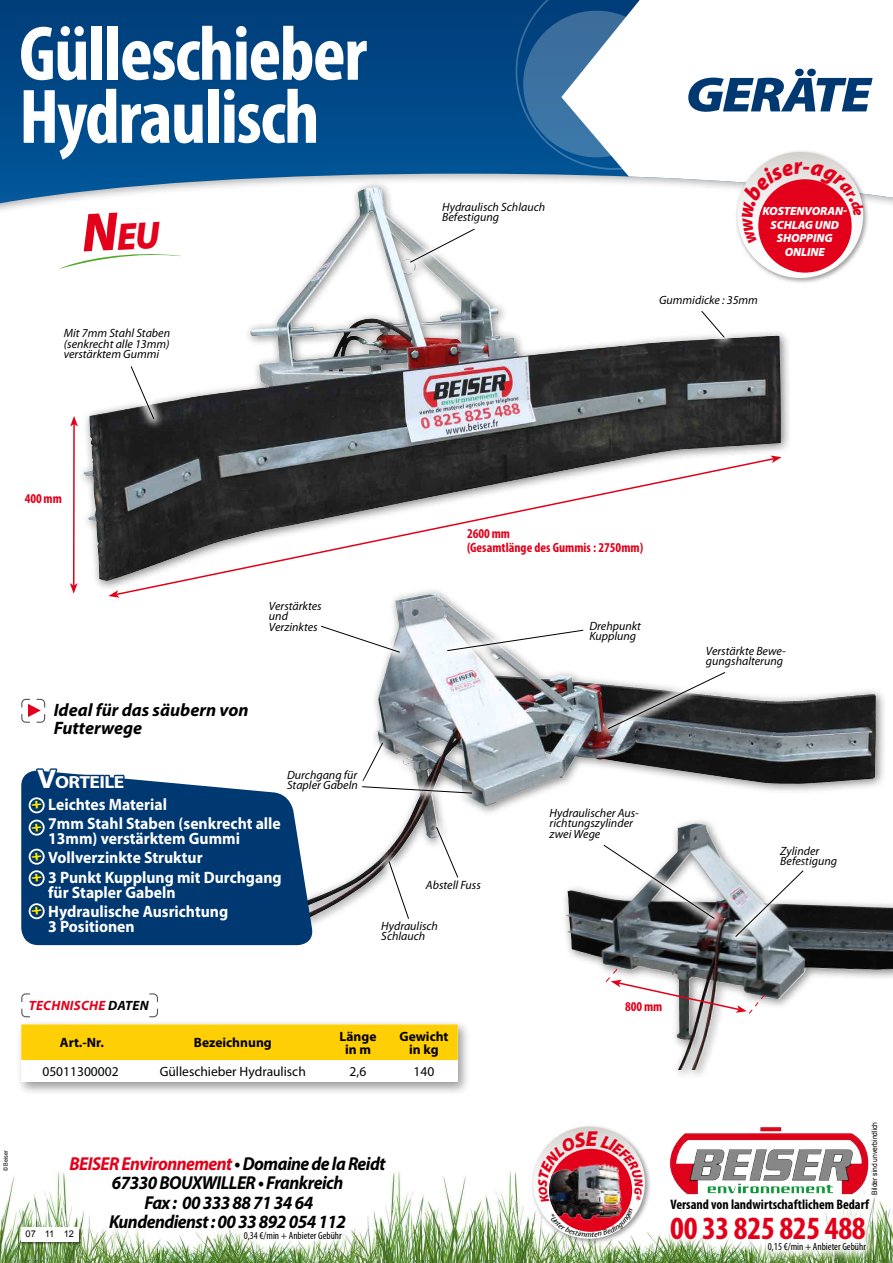
<style>
.page{position:relative;width:893px;height:1263px;background:#fff}
.page>*{position:absolute;margin:0;border:0;box-sizing:border-box;transform-origin:0 0}
.t1{font:700 condensed 78px/63px "Myriad Pro";letter-spacing:-.02em;color:#fff}
.t2{font:italic 900 49.65px "Myriad Pro";letter-spacing:-.04em;color:#003872;scale:1.13 1}
.t3{font:700 condensed 32.55px "Myriad Pro";letter-spacing:-.01em;color:#e2001a}
.t4{font:italic 700 18.75px/19.5px "Myriad Pro";letter-spacing:-.03em;color:#000;text-align:center;scale:.94 1}
.t5{font:italic 700 18px/18px "Myriad Pro";color:#000}
.t6{font:700 17.55px "Myriad Pro";letter-spacing:-.03em;color:#fff;scale:1.11 1}
.t7{font:700 16.5px/19.2px "Myriad Pro";color:#fff;scale:.95 1}
.t8{font:700 condensed 13.8px "Myriad Pro";color:#000}
.t9{font:700 condensed 13.5px/13.5px "Myriad Pro";color:#e2001a}
.t10{font:13.5px "Myriad Pro";color:#000}
.t11{font:700 13.5px/13.5px "Myriad Pro";color:#000;text-align:center}
.t12{font:italic 700 13.5px "Myriad Pro";letter-spacing:.02em;color:#e2001a}
.t13{font:italic 12px/10.5px "Myriad Pro";color:#000}
.t14{font:italic 900 11.85px/13.5px "Myriad Pro";letter-spacing:-.01em;color:#fff;text-align:center}
.t15{font:condensed 10.5px "Myriad Pro";color:#000}
.t16{font:9.3px "Arial";color:#000}
.t17{font:7.5px "Arial";color:#000;scale:.9 1}
.t18{font:6px "Arial";color:#000;scale:.9 1}
.s1{font-size:27px}
.s2{color:#000}
.s3{color:#e2001a}
</style>
<div class="page">
<img style="left:0;top:1171px;width:893px;height:92px">
<div style="left:530px;top:1124px;width:121px;height:121px;background:#000;opacity:.4"></div>
<svg style="left:533px;top:1127px;width:112px;height:112px"></svg>
<svg style="left:657px;top:1171px;width:223px;height:89px"></svg>
<img style="left:669px;top:1127px;width:201px;height:72px">
<div style="left:21px;top:1227px;width:61px;height:18px;background:#000;opacity:.5"></div>
<div style="left:21px;top:1227px;width:58px;height:15px;background:#fff"></div>
<div style="left:57px;top:1143px;width:339px;height:106px;background:#fff"></div>
<img style="left:83px;top:279px;width:698px;height:302px">
<div style="left:297px;top:586px;width:589px;height:344px;background:#000;opacity:.5"></div>
<img style="left:304px;top:594px;width:572px;height:326px">
<div style="left:559px;top:816px;width:334px;height:264px;background:#fff"></div>
<img style="left:566px;top:823px;width:327px;height:247px">
<div style="left:0;top:0;width:893px;height:279px;background:#000;opacity:.3"></div>
<svg style="left:0;top:0;width:561px;height:203px;background:#175891"></svg>
<svg style="left:561px;top:0;width:332px;height:203px"></svg>
<svg style="left:504px;top:0;width:217px;height:181px"></svg>
<svg style="left:21px;top:699px;width:24px;height:24px"></svg>
<svg style="left:115px;top:457px;width:660px;height:139px"></svg>
<svg style="left:108px;top:590px;width:11px;height:8px"></svg>
<svg style="left:770px;top:455px;width:12px;height:8px"></svg>
<hr style="left:73px;top:424px;width:2px;height:161px;background:#e2001a">
<svg style="left:70px;top:583px;width:8px;height:11px"></svg>
<svg style="left:70px;top:416px;width:8px;height:10px"></svg>
<svg style="left:117px;top:353px;width:46px;height:75px"></svg>
<svg style="left:130px;top:365px;width:25px;height:55px"></svg>
<svg style="left:349px;top:729px;width:43px;height:44px"></svg>
<svg style="left:349px;top:773px;width:133px;height:30px"></svg>
<svg style="left:361px;top:742px;width:112px;height:52px"></svg>
<svg style="left:434px;top:616px;width:159px;height:45px"></svg>
<svg style="left:446px;top:629px;width:138px;height:22px"></svg>
<svg style="left:308px;top:613px;width:101px;height:49px"></svg>
<svg style="left:320px;top:625px;width:81px;height:28px"></svg>
<svg style="left:595px;top:659px;width:139px;height:79px"></svg>
<svg style="left:607px;top:671px;width:119px;height:59px"></svg>
<svg style="left:397px;top:215px;width:87px;height:57px"></svg>
<svg style="left:409px;top:228px;width:66px;height:35px"></svg>
<svg style="left:688px;top:298px;width:45px;height:49px"></svg>
<svg style="left:701px;top:310px;width:24px;height:28px"></svg>
<svg style="left:722px;top:857px;width:91px;height:89px"></svg>
<svg style="left:735px;top:870px;width:69px;height:68px"></svg>
<svg style="left:590px;top:831px;width:134px;height:97px"></svg>
<svg style="left:603px;top:844px;width:112px;height:75px"></svg>
<svg style="left:423px;top:814px;width:44px;height:72px"></svg>
<svg style="left:436px;top:826px;width:23px;height:52px"></svg>
<svg style="left:375px;top:848px;width:43px;height:80px"></svg>
<svg style="left:388px;top:860px;width:21px;height:60px"></svg>
<svg style="left:605px;top:968px;width:160px;height:46px"></svg>
<div style="left:36px;top:188px;width:163px;height:98px;background:#fff"></div>
<svg style="left:21px;top:769px;width:294px;height:176px;background:#1d4f82"></svg>
<svg style="left:34px;top:768px;width:92px;height:23px"></svg>
<div style="left:28px;top:797px;width:17px;height:16px;border:2px solid #fff;border-radius:50%"></div>
<div style="left:33px;top:824px;width:9px;height:8px;background:#000;opacity:.4"></div>
<div style="left:28px;top:819px;width:17px;height:17px;border:2px solid #fff;border-radius:50%"></div>
<div style="left:28px;top:848px;width:17px;height:17px;border:2px solid #fff;border-radius:50%"></div>
<div style="left:28px;top:870px;width:17px;height:16px;border:2px solid #fff;border-radius:50%"></div>
<div style="left:28px;top:903px;width:17px;height:16px;border:2px solid #fff;border-radius:50%"></div>
<svg style="left:21px;top:1009px;width:9px;height:8px"></svg>
<svg style="left:21px;top:993px;width:9px;height:9px"></svg>
<svg style="left:149px;top:993px;width:9px;height:9px"></svg>
<svg style="left:149px;top:1009px;width:9px;height:8px"></svg>
<div style="left:16px;top:1019px;width:455px;height:77px;background:#000;opacity:.4"></div>
<div style="left:21px;top:1024px;width:437px;height:58px;background:#fff"></div>
<div style="left:21px;top:1024px;width:437px;height:36px;background:#ffcf05"></div>
<div style="left:735px;top:149px;width:135px;height:135px;background:#000;opacity:.4"></div>
<svg style="left:737px;top:152px;width:126px;height:126px"></svg>
<div style="left:758px;top:179px;width:94px;height:94px;background:#e2001a;border-radius:50%"></div>
<img style="left:538px;top:1131px;width:105px;height:106px">
<svg style="left:59px;top:254px;width:122px;height:15px"></svg>
<svg style="left:32px;top:801px;width:10px;height:30px"></svg>
<svg style="left:32px;top:852px;width:10px;height:30px"></svg>
<svg style="left:32px;top:907px;width:10px;height:8px"></svg>
<svg style="left:742px;top:162px;width:121px;height:81px"></svg>
<h1 class="t1" style="left:19px;top:21px;width:349px">Gülleschieber<br>Hydraulisch</h1>
<p class="t13" style="left:64px;top:328px;width:108px;text-align:justify">Mit 7mm Stahl Staben (senkrecht alle 13mm) verstärktem Gummi</p>
<p class="t13" style="left:442px;top:202px;width:104px">Hydraulisch Schlauch<br>Befestigung</p>
<h2 class="t2" style="left:686px;top:67px;width:166px">GERÄTE</h2>
<p class="t14" style="left:763px;top:205px;width:86px">KOSTENVORAN‑<br>SCHLAG UND<br>SHOPPING<br>ONLINE</p>
<p class="t13" style="left:659px;top:294px;width:100px">Gummidicke : 35mm</p>
<p class="t9" style="left:25px;top:491px;width:39px">400mm</p>
<p class="t13" style="left:269px;top:600px;width:54px">Verstärktes und<br>Verzinktes</p>
<p class="t9" style="left:467px;top:527px;width:178px">2600mm<br>(Gesamtlänge des Gummis : 2750mm)</p>
<p class="t13" style="left:589px;top:620px;width:53px">Drehpunkt<br>Kupplung</p>
<h3 class="t5" style="left:54px;top:700px;width:196px">Ideal für das säubern von<br>Futterwege</h3>
<h3 class="t6" style="left:37px;top:770px;width:80px"><span class="s1">V</span>orteile</h3>
<p class="t13" style="left:287px;top:769px;width:72px">Durchgang für<br>Stapler Gabeln</p>
<h3 class="t7" style="left:48px;top:794px;width:246px">Leichtes Material<br>7mm Stahl Staben (senkrecht alle</h3>
<h3 class="t7" style="left:48px;top:828px;width:247px">13mm) verstärktem Gummi<br>Vollverzinkte Struktur<br>3 Punkt Kupplung mit Durchgang</h3>
<h3 class="t7" style="left:48px;top:882px;width:191px">für Stapler Gabeln<br>Hydraulische Ausrichtung</h3>
<h3 class="t7" style="left:48px;top:916px;width:93px">3 Positionen</h3>
<p class="t13" style="left:426px;top:879px;width:56px">Abstell Fuss</p>
<p class="t13" style="left:381px;top:920px;width:58px">Hydraulisch<br>Schlauch</p>
<p class="t13" style="left:550px;top:807px;width:91px">Hydraulischer Aus&shy;richtungszylinder zwei Wege</p>
<p class="t13" style="left:706px;top:645px;width:81px">Verstärkte Bewe&shy;gungshalterung</p>
<p class="t13" style="left:780px;top:845px;width:58px">Zylinder<br>Befestigung</p>
<p class="t12" style="left:29px;top:996px;width:122px">Technis che <span class="s2">Daten</span></p>
<p class="t11" style="left:60px;top:1035px;width:46px">Art.-Nr.</p>
<p class="t11" style="left:194px;top:1035px;width:80px">Bezeichnung</p>
<p class="t11" style="left:339px;top:1029px;width:39px">Länge in m</p>
<p class="t11" style="left:399px;top:1029px;width:51px">Gewicht in kg</p>
<p class="t10" style="left:42px;top:1063px;width:78px">05011300002</p>
<p class="t10" style="left:160px;top:1063px;width:148px">Gülleschieber Hydraulisch</p>
<p class="t10" style="left:350px;top:1063px;width:18px">2,6</p>
<p class="t10" style="left:414px;top:1063px;width:22px">140</p>
<p class="t18" style="left:2px;top:1171px;width:25px;rotate:-90deg">© Beiser</p>
<h3 class="t4" style="left:69px;top:1153px;width:338px"><span class="s3">BEISER Environnement</span> • Domaine de la Reidt<br>67330 BOUXWILLER • Frankreich<br>Fax : 00 333 88 71 34 64<br>Kundendienst : 00 33 892 054 112</h3>
<p class="t15" style="left:244px;top:1229px;width:100px">0,34 €/min + Anbieter Gebühr</p>
<p class="t16" style="left:26px;top:1228px;width:50px">07 11 12</p>
<p class="t9" style="left:625px;top:999px;width:39px">800mm</p>
<p class="t17" style="left:870px;top:1195px;width:83px;rotate:-90deg">Bilder sind unverbindlich</p>
<p class="t8" style="left:670px;top:1196px;width:200px">Versand von landwirtschaftlichem Bedarf</p>
<p class="t15" style="left:768px;top:1240px;width:100px">0,15 €/min + Anbieter Gebühr</p>
<h3 class="t3" style="left:670px;top:1208px;width:197px">00 33 825 825 488</h3>
</div>
